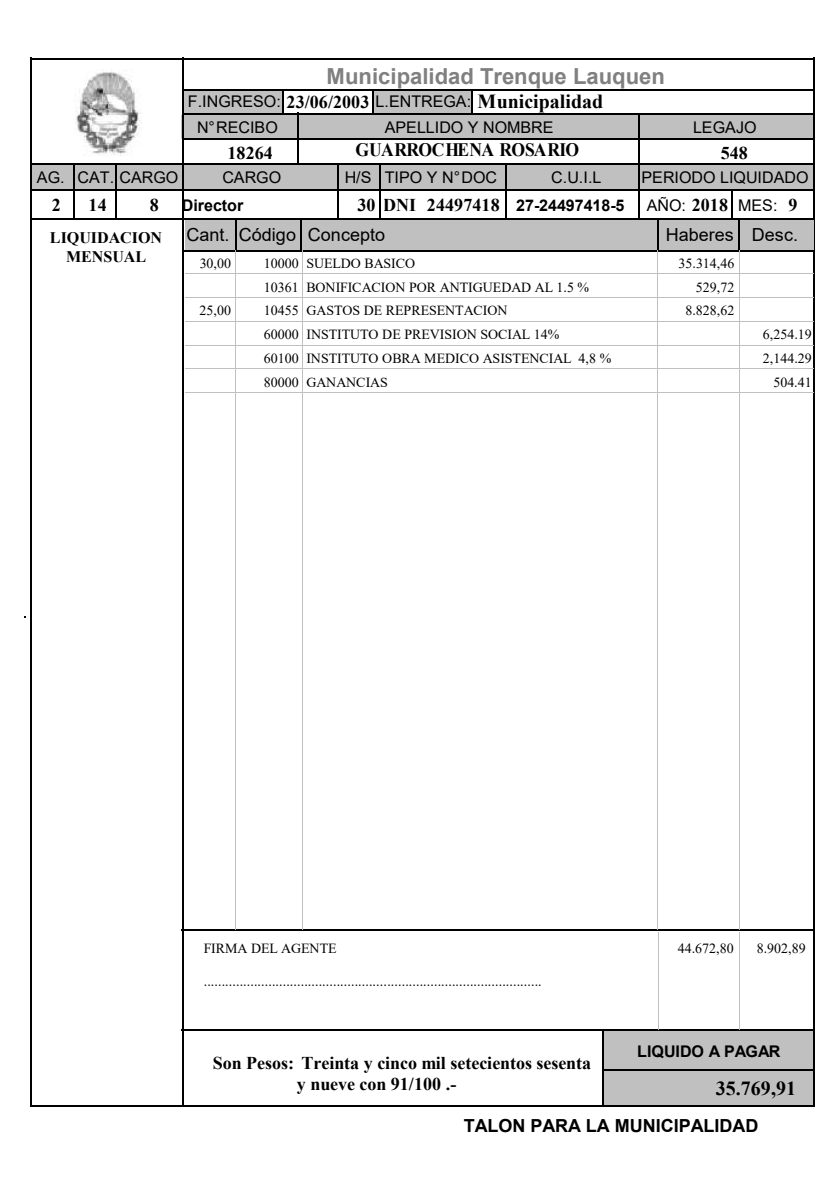
<style>
.page{position:relative;width:840px;height:1190px;background:#fff}
.page>*{position:absolute;margin:0;border:0;box-sizing:border-box;transform-origin:0 0}
.t1{font:700 22px "Arial";color:#808080}
.t2{font:700 20px "Times New Roman";color:#000}
.t3{font:700 19px "Times New Roman";letter-spacing:-.04em;color:#000;scale:.93 1}
.t4{font:700 18px/20.8px "Times New Roman";color:#000}
.t5{font:18px "Arial";letter-spacing:.005em;color:#000}
.t6{font:700 18px "Arial";color:#000}
.t7{font:16px/28px "Arial";color:#000}
.t8{font:700 16px "Arial";letter-spacing:-.005em;color:#000}
.t9{font:700 16px/19px "Times New Roman";letter-spacing:-.005em;color:#000;text-align:center}
.t10{font:14px "Times New Roman";color:#000}
.s1{font-family:"Times New Roman";font-weight:700;font-size:18px}
</style>
<div class="page">
<div style="left:372px;top:91px;width:99px;height:22px;background:#c0c0c0"></div>
<div style="left:183px;top:90px;width:101px;height:23px;background:#c0c0c0"></div>
<div style="left:603px;top:1029px;width:211px;height:78px;background:#c0c0c0"></div>
<div style="left:182px;top:115px;width:632px;height:23px;background:#c0c0c0"></div>
<div style="left:30px;top:163px;width:784px;height:26px;background:#c0c0c0"></div>
<hr style="left:30px;top:58px;width:785px;height:2px;background:#000">
<hr style="left:813px;top:58px;width:2px;height:1049px;background:#000">
<hr style="left:30px;top:1105px;width:785px;height:2px;background:#000">
<hr style="left:30px;top:58px;width:2px;height:1049px;background:#000">
<hr style="left:30px;top:163px;width:784px;height:2px;background:#000">
<hr style="left:182px;top:113px;width:633px;height:1px;background:#000">
<hr style="left:297px;top:113px;width:2px;height:50px;background:#000">
<hr style="left:30px;top:189px;width:784px;height:2px;background:#000">
<hr style="left:30px;top:218px;width:785px;height:2px;background:#000">
<hr style="left:379px;top:164px;width:2px;height:55px;background:#000">
<hr style="left:73px;top:164px;width:2px;height:55px;background:#000">
<hr style="left:115px;top:164px;width:2px;height:55px;background:#000">
<hr style="left:182px;top:930px;width:632px;height:1px;background:#000">
<hr style="left:182px;top:1029px;width:632px;height:2px;background:#000">
<hr style="left:603px;top:1069px;width:211px;height:2px;background:#000">
<hr style="left:337px;top:164px;width:2px;height:55px;background:#000">
<hr style="left:182px;top:58px;width:2px;height:1048px;background:#000">
<hr style="left:731px;top:191px;width:2px;height:29px;background:#000">
<hr style="left:505px;top:163px;width:2px;height:56px;background:#000">
<hr style="left:658px;top:932px;width:1px;height:97px;background:#c0c0c0">
<hr style="left:739px;top:932px;width:1px;height:97px;background:#c0c0c0">
<hr style="left:602px;top:1029px;width:2px;height:76px;background:#000">
<hr style="left:638px;top:114px;width:2px;height:104px;background:#000">
<hr style="left:183px;top:90px;width:631px;height:1px;background:#000">
<hr style="left:183px;top:138px;width:632px;height:2px;background:#000">
<hr style="left:372px;top:91px;width:2px;height:22px;background:#000">
<hr style="left:282px;top:91px;width:2px;height:22px;background:#000">
<hr style="left:471px;top:91px;width:2px;height:22px;background:#000">
<div style="left:185px;top:221px;width:628px;height:29px;background:#c0c0c0"></div>
<hr style="left:657px;top:221px;width:2px;height:29px;background:#000">
<hr style="left:738px;top:219px;width:2px;height:31px;background:#000">
<hr style="left:182px;top:250px;width:632px;height:2px;background:#000">
<hr style="left:235px;top:250px;width:1px;height:680px;background:#c0c0c0">
<hr style="left:302px;top:250px;width:1px;height:680px;background:#c0c0c0">
<hr style="left:300px;top:219px;width:2px;height:31px;background:#000">
<hr style="left:235px;top:219px;width:2px;height:31px;background:#000">
<hr style="left:657px;top:250px;width:1px;height:680px;background:#c0c0c0">
<hr style="left:739px;top:250px;width:1px;height:680px;background:#c0c0c0">
<hr style="left:185px;top:392px;width:628px;height:1px;background:#c0c0c0">
<hr style="left:185px;top:368px;width:628px;height:1px;background:#c0c0c0">
<hr style="left:185px;top:345px;width:628px;height:1px;background:#c0c0c0">
<hr style="left:185px;top:321px;width:628px;height:1px;background:#c0c0c0">
<hr style="left:185px;top:297px;width:628px;height:1px;background:#c0c0c0">
<hr style="left:185px;top:273px;width:628px;height:1px;background:#c0c0c0">
<img style="left:75px;top:72px;width:67px;height:84px">
<h1 class="t1" style="left:327px;top:61px;width:340px">Municipalidad Trenque Lauquen</h1>
<p class="t7" style="left:188px;top:87px;width:285px">F.INGRESO: <span class="s1">23/06/2003</span> L.ENTREGA:</p>
<h2 class="t2" style="left:478px;top:86px;width:127px">Municipalidad</h2>
<p class="t7" style="left:197px;top:113px;width:82px">N°RECIBO</p>
<p class="t7" style="left:385px;top:113px;width:170px">APELLIDO Y NOMBRE</p>
<p class="t7" style="left:693px;top:113px;width:65px">LEGAJO</p>
<h3 class="t3" style="left:355px;top:136px;width:242px">GUARROCHENA ROSARIO</h3>
<p class="t4" style="left:228px;top:142px;width:47px">18264</p>
<p class="t4" style="left:721px;top:142px;width:29px">548</p>
<p class="t7" style="left:37px;top:163px;width:143px">AG. CAT. CARGO</p>
<p class="t7" style="left:345px;top:163px;width:28px">H/S</p>
<p class="t7" style="left:551px;top:163px;width:52px">C.U.I.L</p>
<p class="t4" style="left:52px;top:194px;width:11px">2</p>
<p class="t4" style="left:89px;top:194px;width:20px">14</p>
<p class="t4" style="left:150px;top:194px;width:11px">8</p>
<p class="t4" style="left:357px;top:194px;width:144px">30 DNI 24497418</p>
<p class="t7" style="left:222px;top:163px;width:60px">CARGO</p>
<p class="t7" style="left:385px;top:163px;width:114px">TIPO Y N°DOC</p>
<p class="t8" style="left:182px;top:194px;width:63px">Director</p>
<p class="t8" style="left:516px;top:194px;width:110px">27-24497418-5</p>
<p class="t7" style="left:647px;top:163px;width:163px;text-indent:-5px">PERIODO LIQUIDADO<br>AÑO:</p>
<p class="t4" style="left:692px;top:194px;width:38px">2018</p>
<p class="t7" style="left:738px;top:191px;width:61px">MES: <span class="s1">9</span></p>
<p class="t9" style="left:50px;top:228px;width:114px">LIQUIDACION<br>MENSUAL</p>
<p class="t5" style="left:186px;top:222px;width:200px">Cant. Código Concepto</p>
<p class="t5" style="left:666px;top:223px;width:134px">Haberes Desc.</p>
<p class="t10" style="left:200px;top:253px;width:33px">30,00</p>
<p class="t10" style="left:264px;top:253px;width:153px">10000 SUELDO BASICO</p>
<p class="t10" style="left:678px;top:253px;width:57px">35.314,46</p>
<p class="t10" style="left:264px;top:277px;width:327px">10361 BONIFICACION POR ANTIGUEDAD AL 1.5 %</p>
<p class="t10" style="left:696px;top:277px;width:40px">529,72</p>
<p class="t10" style="left:200px;top:301px;width:33px">25,00</p>
<p class="t10" style="left:264px;top:301px;width:245px">10455 GASTOS DE REPRESENTACION</p>
<p class="t10" style="left:685px;top:301px;width:50px">8.828,62</p>
<p class="t10" style="left:264px;top:325px;width:297px">60000 INSTITUTO DE PREVISION SOCIAL 14%</p>
<p class="t10" style="left:763px;top:325px;width:50px">6,254.19</p>
<p class="t10" style="left:264px;top:348px;width:349px">60100 INSTITUTO OBRA MEDICO ASISTENCIAL 4,8 %</p>
<p class="t10" style="left:763px;top:349px;width:50px">2,144.29</p>
<p class="t10" style="left:264px;top:372px;width:125px">80000 GANANCIAS</p>
<p class="t10" style="left:773px;top:372px;width:40px">504.41</p>
<p class="t10" style="left:204px;top:938px;width:134px">FIRMA DEL AGENTE</p>
<p class="t10" style="left:204px;top:972px;width:339px">..............................................................................................</p>
<p class="t4" style="left:297px;top:1052px;width:296px;text-indent:-84px">Son Pesos: Treinta y cinco mil setecientos sesenta y nueve con 91/100 .-</p>
<p class="t10" style="left:678px;top:938px;width:57px">44.672,80</p>
<p class="t10" style="left:757px;top:938px;width:50px">8.902,89</p>
<p class="t8" style="left:637px;top:1041px;width:145px">LIQUIDO A PAGAR</p>
<h2 class="t2" style="left:716px;top:1074px;width:82px">35.769,91</h2>
<p class="t6" style="left:464px;top:1113px;width:296px">TALON PARA LA MUNICIPALIDAD</p>
</div>
